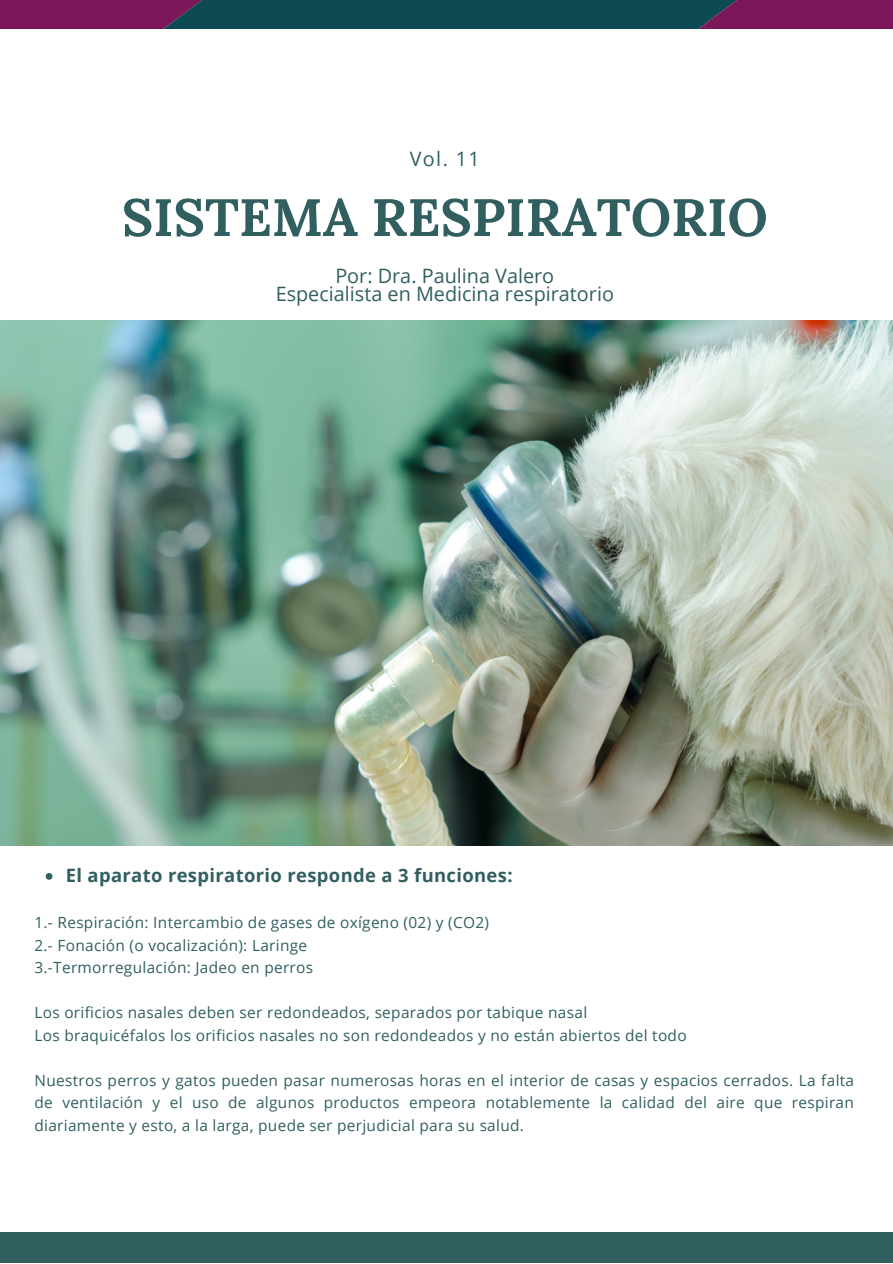
<style>
.page{position:relative;width:893px;height:1264px;background:#fff}
.page>*{position:absolute;margin:0;border:0;box-sizing:border-box;transform-origin:0 0}
.t1{font:700 52.5px "Lora";color:#315f60}
.t2{font:19.8px/18px "Open Sans";color:#315f60;text-align:center}
.t3{font:700 18.45px "Open Sans";letter-spacing:.02em;color:#315f60}
.t4{font:15.45px/22.5px "Open Sans";letter-spacing:.02em;color:#315f60}
</style>
<div class="page">
<img style="left:0;top:320px;width:892px;height:525px">
<svg style="left:0;top:0;width:892px;height:29px;background:#3a3556"></svg>
<div style="left:0;top:1232px;width:892px;height:30px;background:#315f60"></div>
<svg style="left:46px;top:873px;width:6px;height:6px"></svg>
<p class="t2" style="left:409px;top:150px;width:72px">Vol. 11</p>
<h1 class="t1" style="left:122px;top:183px;width:647px">SISTEMA RESPIRATORIO</h1>
<p class="t2" style="left:276px;top:267px;width:340px">Por: Dra. Paulina Valero<br>Especialista en Medicina respiratorio</p>
<p class="t3" style="left:66px;top:862px;width:448px">El aparato respiratorio responde a 3 funciones:</p>
<p class="t4" style="left:34px;top:910px;width:456px">1.- Respiración: Intercambio de gases de oxígeno (02) y (CO2)<br>2.- Fonación (o vocalización): Laringe<br>3.-Termorregulación: Jadeo en perros</p>
<p class="t4" style="left:34px;top:1000px;width:653px">Los orificios nasales deben ser redondeados, separados por tabique nasal<br>Los braquicéfalos los orificios nasales no son redondeados y no están abiertos del todo</p>
<p class="t4" style="left:34px;top:1068px;width:821px;text-align:justify">Nuestros perros y gatos pueden pasar numerosas horas en el interior de casas y espacios cerrados. La falta de ventilación y el uso de algunos productos empeora notablemente la calidad del aire que respiran diariamente y esto, a la larga, puede ser perjudicial para su salud.</p>
</div>
